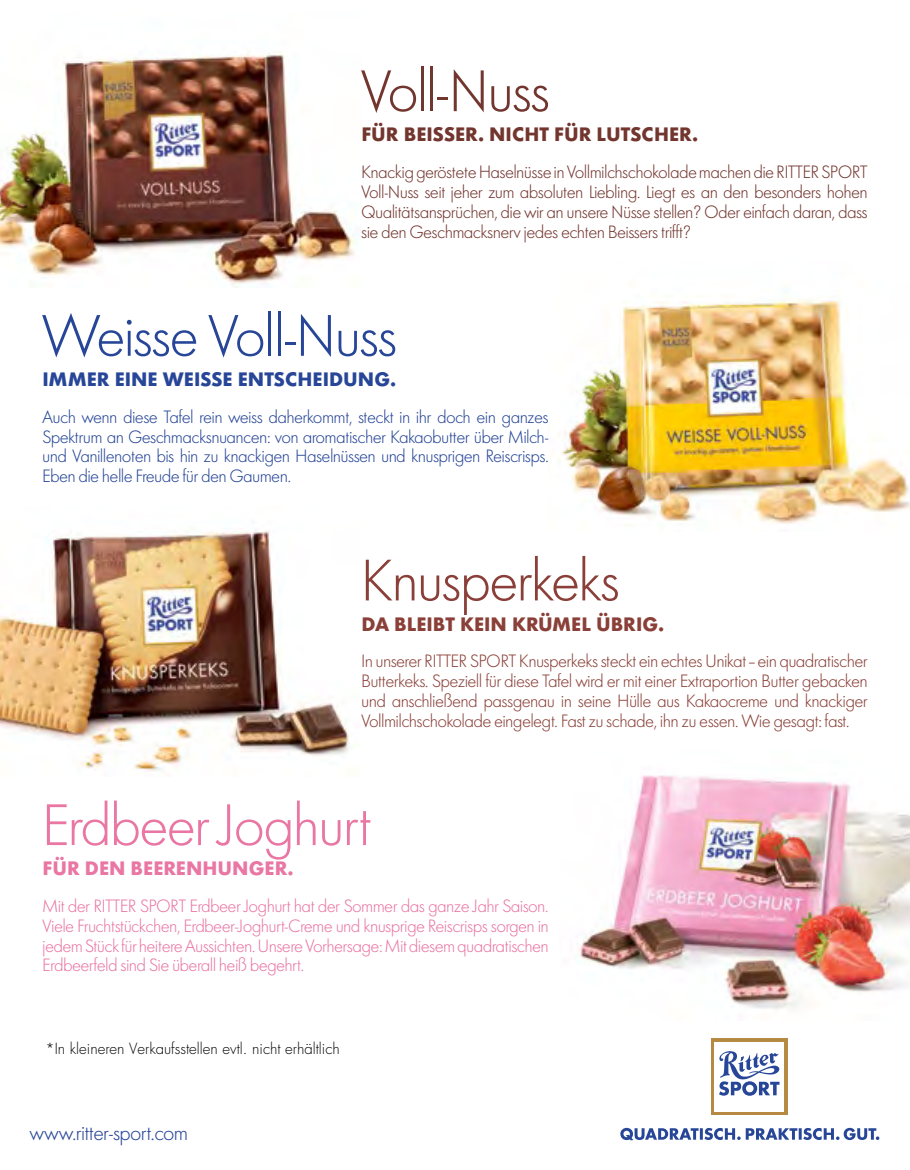
<style>
.page{position:relative;width:910px;height:1170px;background:#fff}
.page>*{position:absolute;margin:0;border:0;box-sizing:border-box;transform-origin:0 0}
.t1{font:300 54px "Futura RS16 EL";color:#274698}
.t2{font:300 54px "Futura RS16 EL";color:#e976a3}
.t3{font:300 54px "Futura RS16 EL";color:#8a4038}
.t4{font:300 54px "Futura RS16 EL";color:#73362f}
.t5{font:300 19.5px "Futura RS16 EL";color:#274698}
.t6{font:700 18px "Futura RS16 EL";color:#73362f}
.t7{font:700 18px "Futura RS16 EL";color:#274698}
.t8{font:700 18px "Futura RS16 EL";color:#8a4038}
.t9{font:700 18px "Futura RS16 EL";color:#e976a3}
.t10{font:300 16.5px/19.8px "Futura RS16 EL";color:#8a4038;text-align:justify}
.t11{font:300 16.5px/19.8px "Futura RS16 EL";color:#73362f;text-align:justify}
.t12{font:300 16.5px/19.8px "Futura RS16 EL";color:#e976a3;text-align:justify}
.t13{font:300 16.5px/19.8px "Futura RS16 EL";color:#274698;text-align:justify}
.t14{font:300 15px "Futura Std";color:#000}
</style>
<div class="page">
<img style="left:0;top:53px;width:356px;height:234px">
<img style="left:558px;top:296px;width:352px;height:228px">
<img style="left:576px;top:775px;width:334px;height:235px">
<img style="left:0;top:528px;width:350px;height:244px">
<svg style="left:620px;top:1127px;width:259px;height:13px"></svg>
<div style="left:711px;top:1038px;width:76px;height:76px;background:#b68a42"></div>
<div style="left:714px;top:1041px;width:70px;height:70px;background:#fff"></div>
<svg style="left:719px;top:1051px;width:61px;height:44px"></svg>
<h1 class="t4" style="left:361px;top:54px;width:190px">Voll-Nuss</h1>
<p class="t6" style="left:361px;top:121px;width:338px">FÜR BEISSER. NICHT FÜR LUTSCHER.</p>
<p class="t11" style="left:361px;top:162px;width:508px">Knackig geröstete Haselnüsse in Vollmilchschokolade machen die RITTER SPORT Voll-Nuss seit jeher zum absoluten Liebling. Liegt es an den besonders hohen Qualitätsansprüchen, die wir an unsere Nüsse stellen? Oder einfach daran, dass sie den Geschmacksnerv jedes echten Beissers trifft?</p>
<h1 class="t1" style="left:43px;top:299px;width:356px">Weisse Voll-Nuss</h1>
<p class="t7" style="left:43px;top:365px;width:355px">IMMER EINE WEISSE ENTSCHEIDUNG.</p>
<p class="t13" style="left:43px;top:406px;width:508px">Auch wenn diese Tafel rein weiss daherkommt, steckt in ihr doch ein ganzes Spektrum an Geschmacksnuancen: von aromatischer Kakaobutter über Milch&shy;und Vanillenoten bis hin zu knackigen Haselnüssen und knusprigen Reiscrisps.<br>Eben die helle Freude für den Gaumen.</p>
<h1 class="t3" style="left:361px;top:543px;width:259px">Knusperkeks</h1>
<p class="t8" style="left:361px;top:610px;width:304px">DA BLEIBT KEIN KRÜMEL ÜBRIG.</p>
<p class="t10" style="left:361px;top:651px;width:508px">In unserer RITTER SPORT Knusperkeks steckt ein echtes Unikat – ein quadratischer Butterkeks. Speziell für diese Tafel wird er mit einer Extraportion Butter gebacken und anschließend passgenau in seine Hülle aus Kakaocreme und knackiger Vollmilchschokolade eingelegt. Fast zu schade, ihn zu essen. Wie gesagt: fast.</p>
<h1 class="t2" style="left:43px;top:788px;width:329px">Erdbeer Joghurt</h1>
<p class="t9" style="left:43px;top:854px;width:253px">FÜR DEN BEERENHUNGER.</p>
<p class="t12" style="left:43px;top:895px;width:507px">Mit der RITTER SPORT Erdbeer Joghurt hat der Sommer das ganze Jahr Saison.<br>Viele Fruchtstückchen, Erdbeer-Joghurt-Creme und knusprige Reiscrisps sorgen in jedem Stück für heitere Aussichten. Unsere Vorhersage: Mit diesem quadratischen Erdbeerfeld sind Sie überall heiß begehrt.</p>
<p class="t14" style="left:45px;top:1039px;width:296px">*In kleineren Verkaufsstellen evtl. nicht erhältlich</p>
<p class="t5" style="left:30px;top:1119px;width:160px">www.ritter-sport.com</p>
</div>
